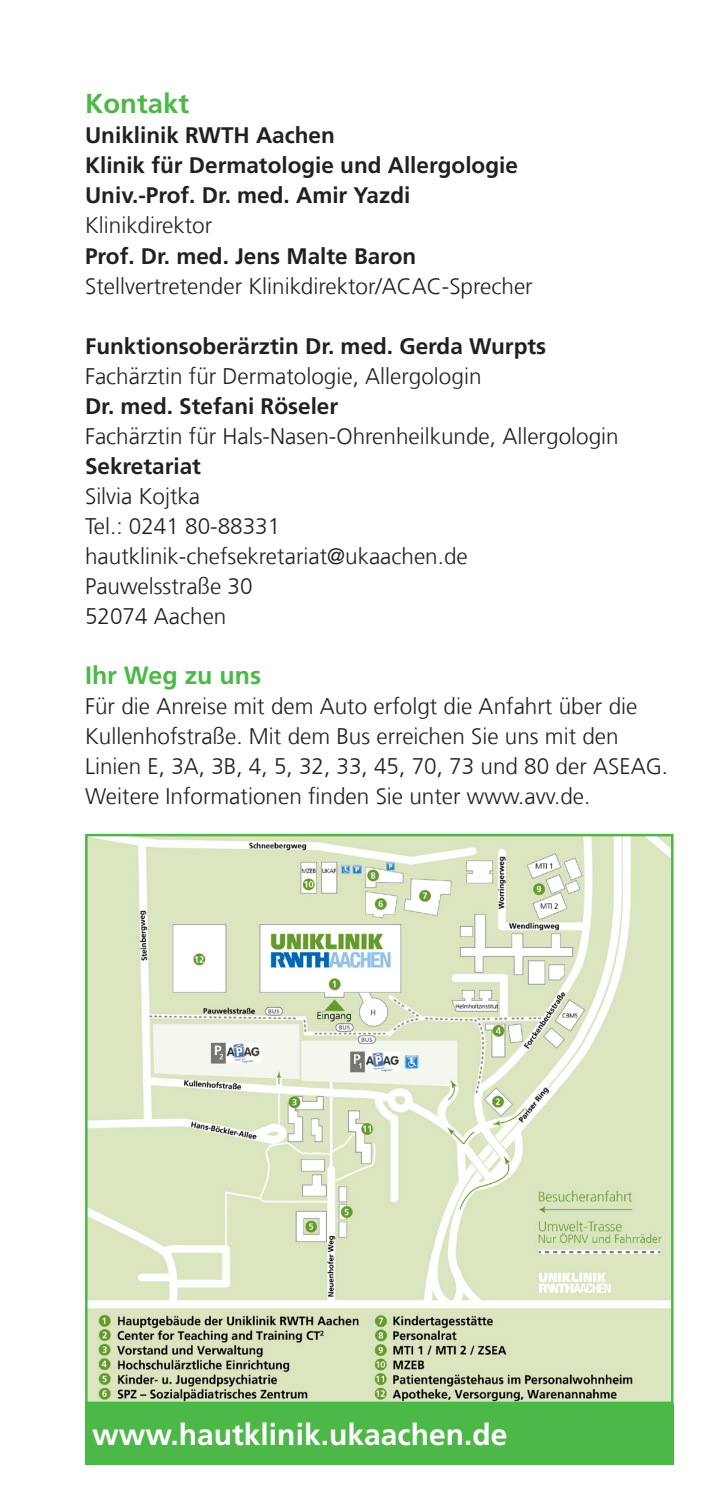
<style>
.page{position:relative;width:709px;height:1489px;background:#fff}
.page>*{position:absolute;margin:0;border:0;box-sizing:border-box;transform-origin:0 0}
.t1{font:700 30px "Frutiger LT Com";color:#fff}
.t2{font:700 27.5px "Frutiger LT Com";color:#4cb848}
.t3{font:700 25px "Frutiger LT Com";color:#4cb848}
.t4{font:300 22.5px/30px "Frutiger LT Com";color:#231f20}
.t5{font:700 22.5px/30px "Frutiger LT Com";color:#231f20}
</style>
<div class="page">
<div style="left:85px;top:1403px;width:588px;height:60px;background:#4cb848"></div>
<img style="left:88px;top:836px;width:582px;height:564px">
<div style="left:85px;top:833px;width:588px;height:570px;border:2px solid #4cb848"></div>
<p class="t2" style="left:85px;top:88px;width:105px">Kontakt</p>
<p class="t5" style="left:85px;top:121px;width:434px">Uniklinik RWTH Aachen<br>Klinik für Dermatologie und Allergologie<br>Univ.-Prof. Dr. med. Amir Yazdi</p>
<p class="t4" style="left:85px;top:211px;width:129px">Klinikdirektor</p>
<p class="t5" style="left:85px;top:241px;width:332px">Prof. Dr. med. Jens Malte Baron</p>
<p class="t4" style="left:85px;top:271px;width:449px">Stellvertretender Klinikdirektor/ACAC-Sprecher</p>
<p class="t5" style="left:85px;top:331px;width:462px">Funktionsoberärztin Dr. med. Gerda Wurpts</p>
<p class="t4" style="left:85px;top:361px;width:398px">Fachärztin für Dermatologie, Allergologin</p>
<p class="t5" style="left:85px;top:391px;width:255px">Dr. med. Stefani Röseler</p>
<p class="t4" style="left:85px;top:421px;width:535px">Fachärztin für Hals-Nasen-Ohrenheilkunde, Allergologin</p>
<p class="t5" style="left:85px;top:451px;width:117px">Sekretariat</p>
<p class="t4" style="left:85px;top:481px;width:384px">Silvia Kojtka<br>Tel.: 0241 80-88331 hautklinik-chefsekretariat@ukaachen.de<br>Pauwelsstraße 30<br>52074 Aachen</p>
<p class="t3" style="left:85px;top:660px;width:177px">Ihr Weg zu uns</p>
<p class="t4" style="left:85px;top:691px;width:584px">Für die Anreise mit dem Auto erfolgt die Anfahrt über die Kullenhofstraße. Mit dem Bus erreichen Sie uns mit den Linien E, 3A, 3B, 4, 5, 32, 33, 45, 70, 73 und 80 der ASEAG.<br>Weitere Informationen finden Sie unter www.avv.de.</p>
<h1 class="t1" style="left:92px;top:1417px;width:417px">www.hautklinik.ukaachen.de</h1>
</div>
